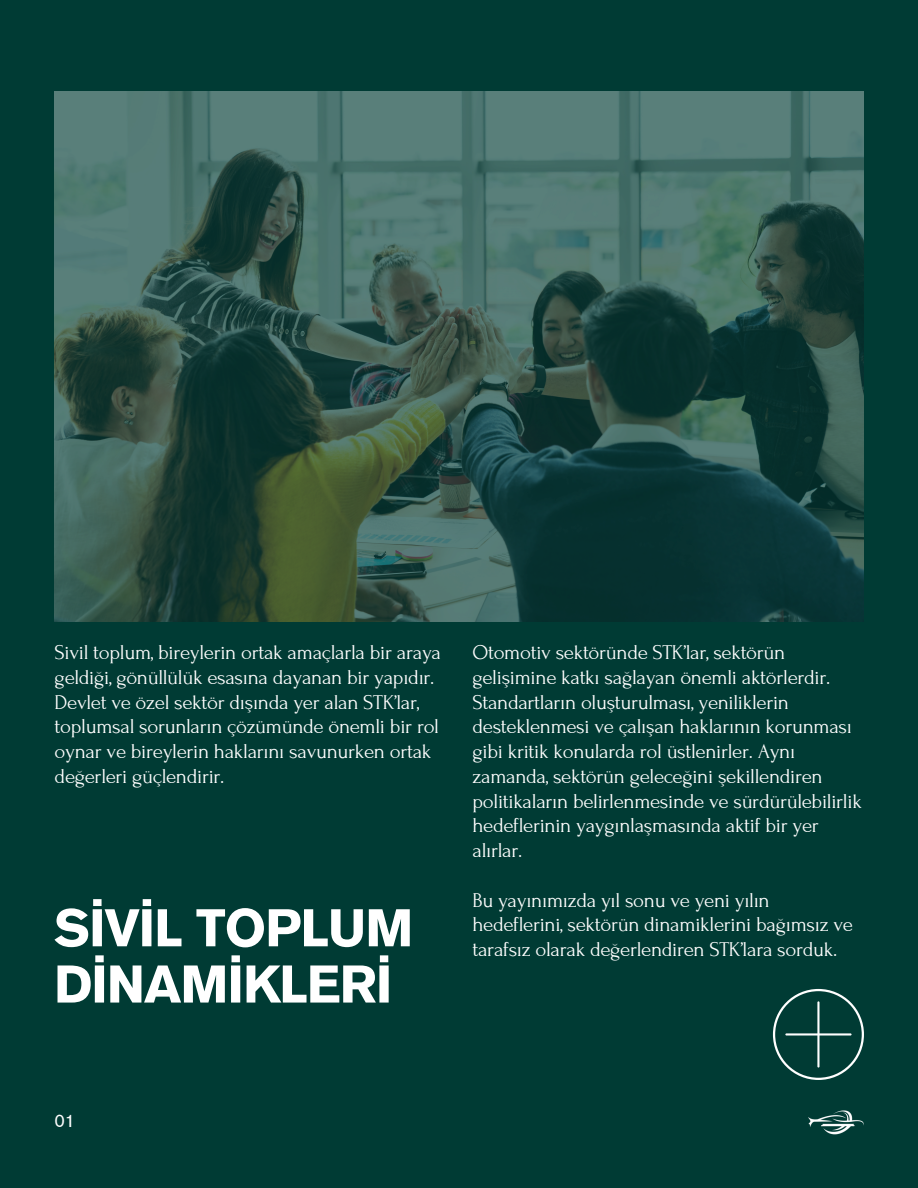
<style>
.page{position:relative;width:918px;height:1188px;background:#003b34}
.page>*{position:absolute;margin:0;border:0;box-sizing:border-box;transform-origin:0 0}
.t1{font:700 52.5px/56.2px "Akzidenz Grotesk Pro";letter-spacing:-.02em;color:#fff}
.t2{font:21px/24.8px "Forum";letter-spacing:-.02em;color:#fff}
.t3{font:18px "Akzidenz Grotesk Pro";color:#fff}
</style>
<div class="page">
<img style="left:54px;top:92px;width:809px;height:530px">
<svg style="left:773px;top:989px;width:91px;height:91px"></svg>
<img style="left:808px;top:1110px;width:56px;height:24px">
<p class="t2" style="left:55px;top:640px;width:388px">Sivil toplum, bireylerin ortak amaçlarla bir araya geldiği, gönüllülük esasına dayanan bir yapıdır.<br>Devlet ve özel sektör dışında yer alan STK’lar, toplumsal sorunların çözümünde önemli bir rol oynar ve bireylerin haklarını savunurken ortak değerleri güçlendirir.</p>
<h1 class="t1" style="left:54px;top:905px;width:361px">SİVİL TOPLUM<br>DİNAMİKLERİ</h1>
<p class="t2" style="left:472px;top:640px;width:391px">Otomotiv sektöründe STK’lar, sektörün gelişimine katkı sağlayan önemli aktörlerdir.<br>Standartların oluşturulması, yeniliklerin desteklenmesi ve çalışan haklarının korunması gibi kritik konularda rol üstlenirler. Aynı zamanda, sektörün geleceğini şekillendiren politikaların belirlenmesinde ve sürdürülebilirlik hedeflerinin yaygınlaşmasında aktif bir yer alırlar.</p>
<p class="t2" style="left:472px;top:888px;width:382px">Bu yayınımızda yıl sonu ve yeni yılın hedeflerini, sektörün dinamiklerini bağımsız ve tarafsız olarak değerlendiren STK’lara sorduk.</p>
<p class="t3" style="left:55px;top:1114px;width:22px">01</p>
</div>
